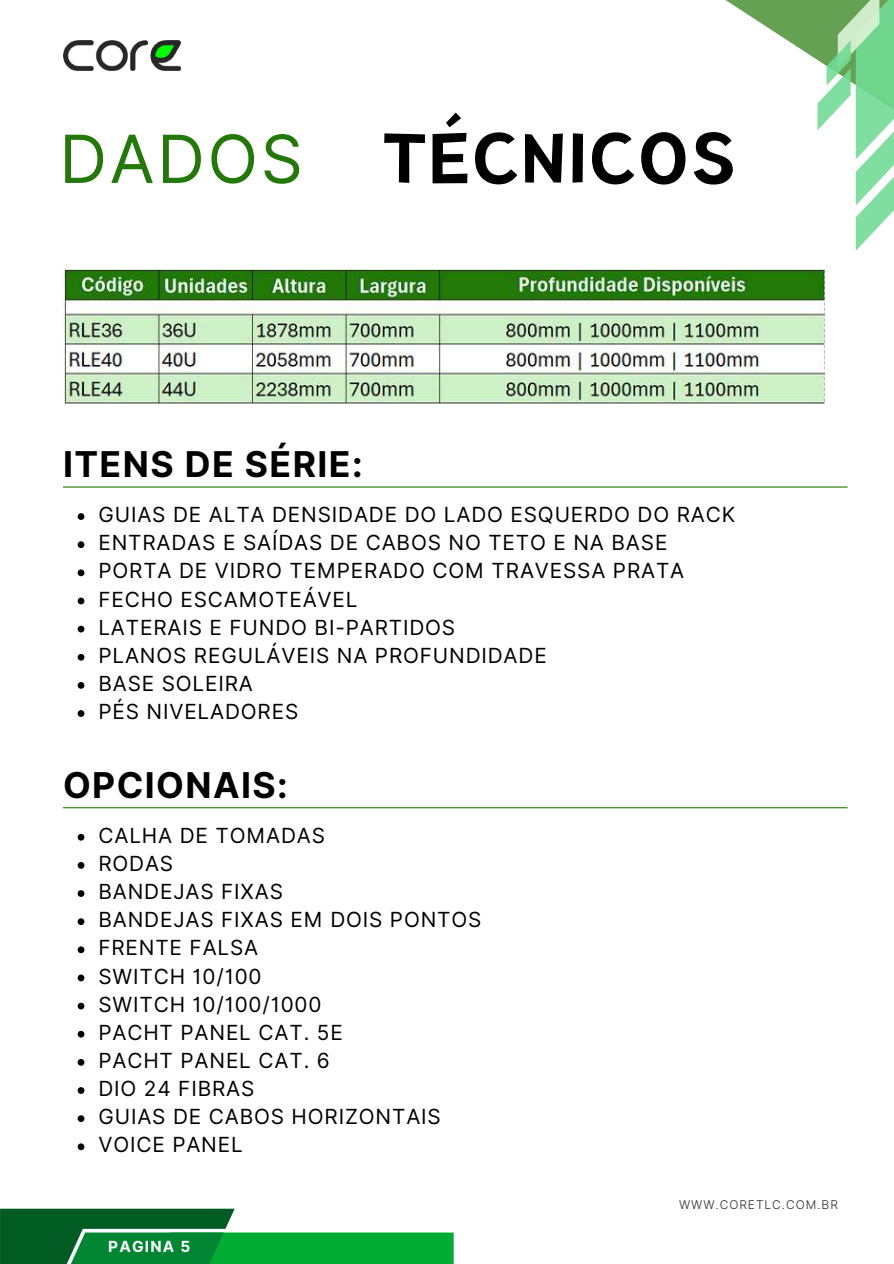
<style>
.page{position:relative;width:894px;height:1264px;background:#fff}
.page>*{position:absolute;margin:0;border:0;box-sizing:border-box;transform-origin:0 0}
.t1{font:700 69px "Pines";letter-spacing:.04em;color:#000}
.t2{font:700 35.55px "Inter";letter-spacing:.04em;color:#000}
.t3{font:20.85px/28.2px "Inter";letter-spacing:.04em;color:#000}
.t4{font:700 15.3px "Inter";letter-spacing:.08em;color:#fff}
.t5{font:300 12px "Inter";letter-spacing:.08em;color:#282829}
.s1{font-family:"Inter";font-weight:400;font-size:66.3px;color:#227908}
</style>
<div class="page">
<hr style="left:63px;top:486px;width:784px;height:1px;background:#227908">
<svg style="left:78px;top:513px;width:6px;height:7px"></svg>
<svg style="left:78px;top:541px;width:6px;height:7px"></svg>
<svg style="left:78px;top:569px;width:6px;height:7px"></svg>
<svg style="left:78px;top:597px;width:6px;height:7px"></svg>
<svg style="left:78px;top:625px;width:6px;height:7px"></svg>
<svg style="left:78px;top:654px;width:6px;height:6px"></svg>
<svg style="left:78px;top:682px;width:6px;height:6px"></svg>
<svg style="left:78px;top:710px;width:6px;height:7px"></svg>
<hr style="left:63px;top:807px;width:784px;height:1px;background:#227908">
<svg style="left:725px;top:0;width:168px;height:251px"></svg>
<img style="left:63px;top:40px;width:117px;height:31px">
<svg style="left:0;top:1208px;width:453px;height:55px"></svg>
<img style="left:63px;top:269px;width:760px;height:135px">
<svg style="left:78px;top:833px;width:6px;height:7px"></svg>
<svg style="left:78px;top:862px;width:6px;height:6px"></svg>
<svg style="left:78px;top:890px;width:6px;height:6px"></svg>
<svg style="left:78px;top:918px;width:6px;height:7px"></svg>
<svg style="left:78px;top:946px;width:6px;height:7px"></svg>
<svg style="left:78px;top:974px;width:6px;height:7px"></svg>
<svg style="left:78px;top:1002px;width:6px;height:7px"></svg>
<svg style="left:78px;top:1030px;width:6px;height:7px"></svg>
<svg style="left:78px;top:1059px;width:6px;height:6px"></svg>
<svg style="left:78px;top:1087px;width:6px;height:6px"></svg>
<svg style="left:78px;top:1115px;width:6px;height:6px"></svg>
<svg style="left:78px;top:1143px;width:6px;height:7px"></svg>
<h1 class="t1" style="left:59px;top:113px;width:677px"><span class="s1">DADOS</span> TÉCNICOS</h1>
<h2 class="t2" style="left:63px;top:443px;width:301px">ITENS DE SÉRIE:</h2>
<p class="t3" style="left:98px;top:500px;width:638px">GUIAS DE ALTA DENSIDADE DO LADO ESQUERDO DO RACK<br>ENTRADAS E SAÍDAS DE CABOS NO TETO E NA BASE<br>PORTA DE VIDRO TEMPERADO COM TRAVESSA PRATA<br>FECHO ESCAMOTEÁVEL<br>LATERAIS E FUNDO BI-PARTIDOS<br>PLANOS REGULÁVEIS NA PROFUNDIDADE<br>BASE SOLEIRA<br>PÉS NIVELADORES</p>
<h2 class="t2" style="left:63px;top:763px;width:226px">OPCIONAIS:</h2>
<p class="t3" style="left:98px;top:821px;width:384px">CALHA DE TOMADAS<br>RODAS<br>BANDEJAS FIXAS<br>BANDEJAS FIXAS EM DOIS PONTOS<br>FRENTE FALSA<br>SWITCH 10/100<br>SWITCH 10/100/1000<br>PACHT PANEL CAT. 5E<br>PACHT PANEL CAT. 6<br>DIO 24 FIBRAS<br>GUIAS DE CABOS HORIZONTAIS<br>VOICE PANEL</p>
<p class="t4" style="left:108px;top:1237px;width:84px">PAGINA 5</p>
<p class="t5" style="left:679px;top:1197px;width:160px">WWW.CORETLC.COM.BR</p>
</div>
